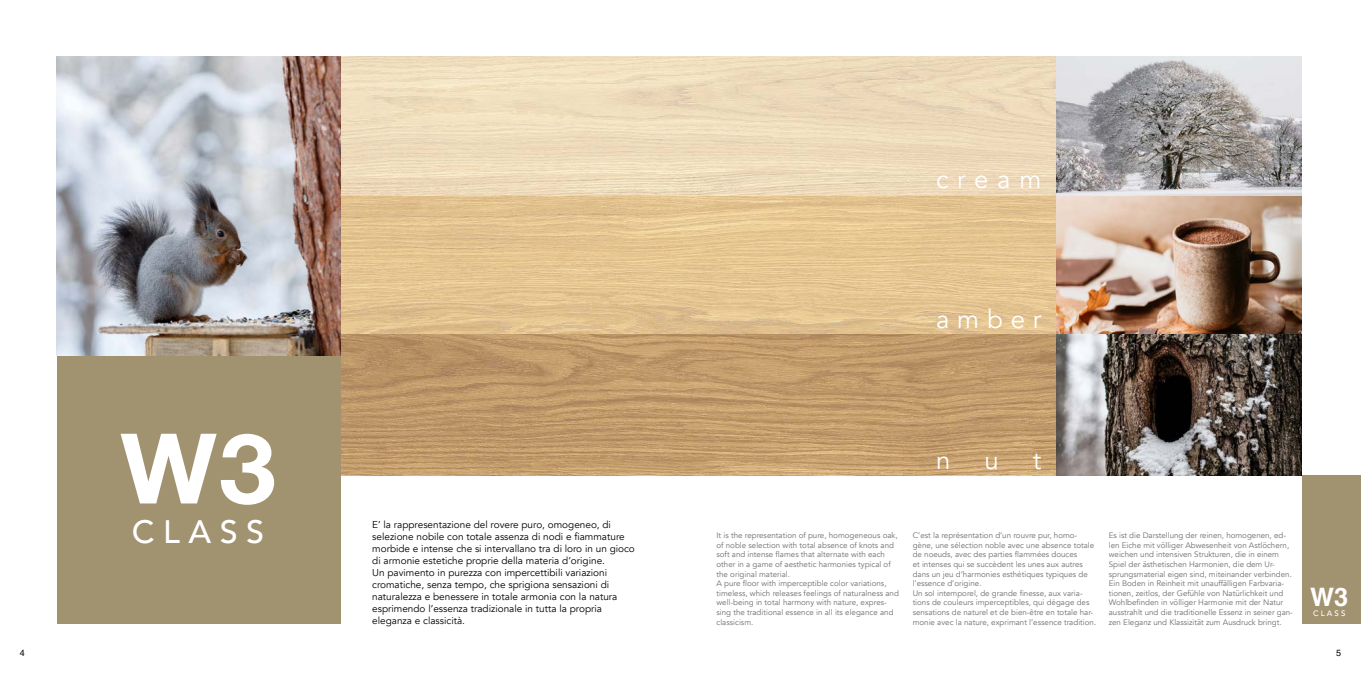
<style>
.page{position:relative;width:1361px;height:681px;background:#fff}
.page>*{position:absolute;margin:0;border:0;box-sizing:border-box;transform-origin:0 0}
.t1{font:700 97.5px "Helvetica Neue LT Std";color:#fff;scale:1.05 1}
.t2{font:500 32.4px "Avenir";letter-spacing:.26em;color:#fff}
.t3{font:25.8px "Avenir";letter-spacing:.315em;color:#fff}
.t4{font:700 25.4px "Helvetica";color:#fff}
.t5{font:10px/12px "Avenir";color:#000}
.t6{font:9px "Helvetica LT Std";color:#000}
.t7{font:8px/9.6px "Avenir";color:#6d6e71}
.t8{font:500 7.9px "Avenir";letter-spacing:.26em;color:#fff}
</style>
<div class="page">
<img style="left:340px;top:57px;width:961px;height:418px">
<div style="left:57px;top:179px;width:283px;height:445px;background:#a19270"></div>
<img style="left:57px;top:57px;width:283px;height:299px">
<div style="left:1302px;top:475px;width:59px;height:149px;background:#a19270"></div>
<h3 class="t3" style="left:936px;top:163px;width:107px">cream</h3>
<h1 class="t1" style="left:120px;top:408px;width:150px">W3</h1>
<h2 class="t2" style="left:132px;top:503px;width:134px">CLASS</h2>
<h3 class="t3" style="left:936px;top:303px;width:107px">amber</h3>
<h3 class="t3" style="left:936px;top:444px;width:16px">n</h3>
<h3 class="t3" style="left:984px;top:444px;width:16px">u</h3>
<h3 class="t3" style="left:1033px;top:444px;width:10px">t</h3>
<p class="t5" style="left:372px;top:518px;width:264px">E’ la rappresentazione del rovere puro, omogeneo, di selezione nobile con totale assenza di nodi e fiammature morbide e intense che si intervallano tra di loro in un gioco di armonie estetiche proprie della materia d’origine.<br>Un pavimento in purezza con impercettibili variazioni cromatiche, senza tempo, che sprigiona sensazioni di naturalezza e benessere in totale armonia con la natura esprimendo l’essenza tradizionale in tutta la propria eleganza e classicità.</p>
<p class="t7" style="left:716px;top:530px;width:184px">It is the representation of pure, homogeneous oak, of noble selection with total absence of knots and soft and intense flames that alternate with each other in a game of aesthetic harmonies typical of the original material.<br>A pure floor with imperceptible color variations, timeless, which releases feelings of naturalness and well-being in total harmony with nature, expres&shy;sing the traditional essence in all its elegance and classicism.</p>
<p class="t7" style="left:912px;top:530px;width:185px">C’est la représentation d’un rouvre pur, homo&shy;gène, une sélection noble avec une absence totale de noeuds, avec des parties flammées douces<br>et intenses qui se succèdent les unes aux autres dans un jeu d’harmonies esthétiques typiques de l’essence d’origine.<br>Un sol intemporel, de grande finesse, aux varia&shy;tions de couleurs imperceptibles, qui dégage des sensations de naturel et de bien-être en totale har&shy;monie avec la nature, exprimant l’essence tradition.</p>
<p class="t7" style="left:1109px;top:530px;width:186px">Es ist die Darstellung der reinen, homogenen, ed&shy;len Eiche mit völliger Abwesenheit von Astlöchern, weichen und intensiven Strukturen, die in einem Spiel der ästhetischen Harmonien, die dem Ur&shy;sprungsmaterial eigen sind, miteinander verbinden.<br>Ein Boden in Reinheit mit unauffälligen Farbvaria&shy;tionen, zeitlos, der Gefühle von Natürlichkeit und Wohlbefinden in völliger Harmonie mit der Natur ausstrahlt und die traditionelle Essenz in seiner gan&shy;zen Eleganz und Klassizität zum Ausdruck bringt.</p>
<h3 class="t4" style="left:1310px;top:576px;width:40px">W3</h3>
<p class="t8" style="left:1313px;top:606px;width:34px">CLASS</p>
<p class="t6" style="left:20px;top:647px;width:7px">4</p>
<p class="t6" style="left:1336px;top:647px;width:7px">5</p>
</div>
